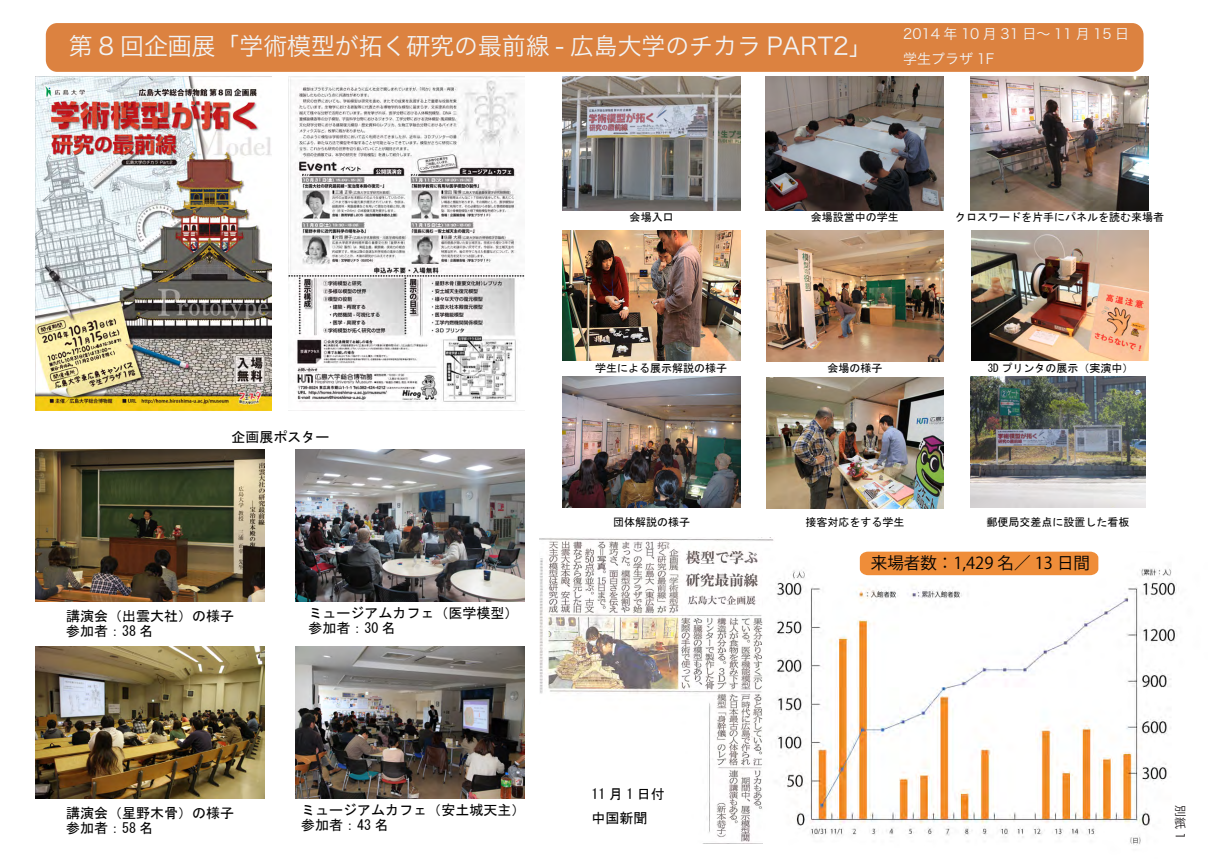
<style>
.page{position:relative;width:1208px;height:859px;background:#fff}
.page>*{position:absolute;margin:0;border:0;box-sizing:border-box;transform-origin:0 0}
.t1{font:24px "Hira Kaku Pro W3";color:#f2f3f4}
.t2{font:16.5px "Koz Go Pr 6 N";color:#030303}
.t3{font:14px/15px "MS Gothic";color:#030303}
.t4{font:14px/24.5px "Hira Kaku Pro W3";color:#f2f3f4}
.t5{font:12px "Hira Kaku Pro W3";color:#231f20}
.t6{font:11px "MS Gothic";color:#030303}
</style>
<div class="page">
<div style="left:46px;top:23px;width:1097px;height:49px;background:#dc8240;border-radius:12px"></div>
<img style="left:36px;top:77px;width:236px;height:333px">
<img style="left:288px;top:77px;width:236px;height:326px">
<img style="left:295px;top:646px;width:229px;height:152px">
<img style="left:766px;top:77px;width:178px;height:133px">
<img style="left:562px;top:77px;width:178px;height:133px">
<img style="left:539px;top:538px;width:235px;height:306px">
<img style="left:763px;top:552px;width:414px;height:293px">
<div style="left:860px;top:552px;width:238px;height:23px;background:#ef8d39"></div>
<img style="left:296px;top:449px;width:228px;height:153px">
<img style="left:36px;top:646px;width:228px;height:153px">
<img style="left:36px;top:449px;width:228px;height:153px">
<img style="left:562px;top:377px;width:178px;height:131px">
<img style="left:766px;top:377px;width:178px;height:131px">
<img style="left:766px;top:230px;width:178px;height:132px">
<img style="left:970px;top:377px;width:175px;height:131px">
<img style="left:970px;top:77px;width:178px;height:134px">
<img style="left:971px;top:230px;width:178px;height:131px">
<img style="left:562px;top:230px;width:178px;height:131px">
<h1 class="t1" style="left:69px;top:25px;width:805px">第 8 回企画展「学術模型が拓く研究の最前線 - 広島大学のチカラ PART2」</h1>
<p class="t4" style="left:903px;top:21px;width:227px">2014年10月31日～11月15日学生プラザ 1F</p>
<p class="t3" style="left:231px;top:429px;width:99px">企画展ポスター</p>
<p class="t3" style="left:66px;top:609px;width:169px">講演会（出雲大社）の様子参加者：38 名</p>
<p class="t3" style="left:308px;top:606px;width:211px">ミュージアムカフェ（医学模型）参加者：30 名</p>
<p class="t6" style="left:629px;top:212px;width:45px">会場入口</p>
<p class="t6" style="left:811px;top:212px;width:89px">会場設営中の学生</p>
<p class="t6" style="left:955px;top:212px;width:210px">クロスワードを片手にパネルを読む来場者</p>
<p class="t6" style="left:595px;top:363px;width:133px">学生による展示解説の様子</p>
<p class="t6" style="left:827px;top:363px;width:56px">会場の様子</p>
<p class="t6" style="left:987px;top:363px;width:147px">3D プリンタの展示（実演中）</p>
<p class="t6" style="left:613px;top:516px;width:78px">団体解説の様子</p>
<p class="t6" style="left:805px;top:516px;width:100px">接客対応をする学生</p>
<p class="t6" style="left:986px;top:516px;width:144px">郵便局交差点に設置した看板</p>
<p class="t2" style="left:871px;top:554px;width:221px">来場者数：1,429 名／ 13 日間</p>
<p class="t3" style="left:66px;top:806px;width:169px">講演会（星野木骨）の様子参加者：58 名</p>
<p class="t3" style="left:301px;top:803px;width:225px">ミュージアムカフェ（安土城天主）参加者：43 名</p>
<p class="t3" style="left:591px;top:781px;width:75px;line-height:24.5px">11月1日付中国新聞</p>
<p class="t5" style="left:1191px;top:805px;width:36px;rotate:90deg">別紙 1</p>
</div>
